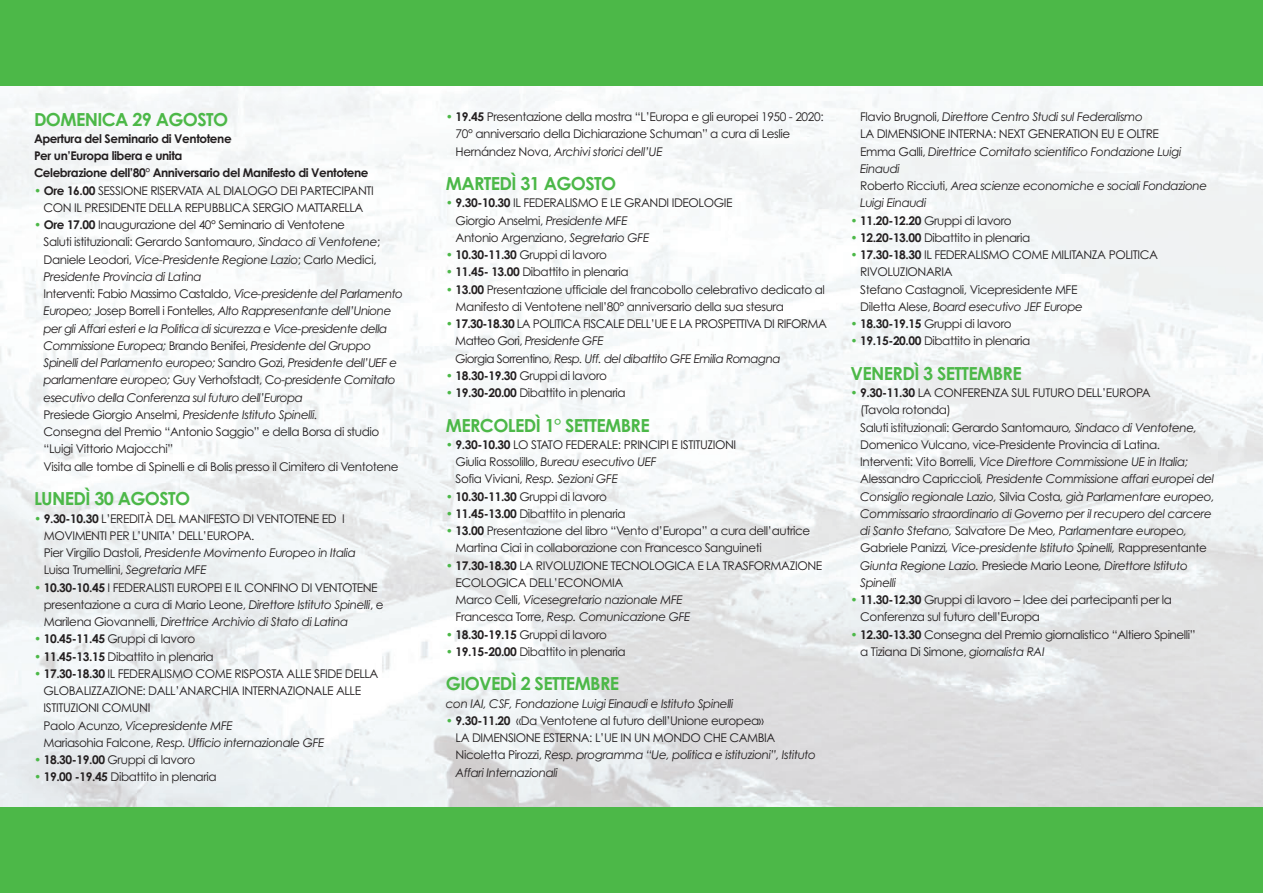
<style>
.page{position:relative;width:1263px;height:893px;background:#fff}
.page>*{position:absolute;margin:0;border:0;box-sizing:border-box;transform-origin:0 0}
.t1{font:700 18px "Century Gothic";letter-spacing:-.035em;color:#4cb848}
.t2{font:12px/17.2px "Century Gothic";letter-spacing:-.035em;color:#231f20}
.t3{font:italic 12px/17.2px "Century Gothic";letter-spacing:-.035em;color:#231f20}
.t4{font:700 12px/17.2px "Century Gothic";letter-spacing:-.035em;color:#231f20}
.s1{font-weight:700;color:#4cb848}
.s2{font-weight:700}
.s3{font-weight:700;font-style:normal;color:#4cb848}
.s4{font-weight:700;font-style:normal}
.s5{font-style:normal}
.s6{color:#4cb848}
.s7{font-style:italic}
.s8{font-style:normal;color:#4cb848}
</style>
<div class="page">
<img style="left:0;top:85px;width:1263px;height:723px">
<div style="left:0;top:0;width:1263px;height:85px;background:#4cb848"></div>
<div style="left:0;top:808px;width:1263px;height:85px;background:#4cb848"></div>
<h1 class="t1" style="left:34px;top:112px;width:196px">DOMENICA 29 AGOSTO</h1>
<p class="t4" style="left:34px;top:131px;width:336px">Apertura del Seminario di Ventotene<br>Per un’Europa libera e unita<br>Celebrazione dell’80° Anniversario del Manifesto di Ventotene</p>
<p class="t2" style="left:34px;top:183px;width:341px;text-align:center"><span class="s1">•</span> <span class="s2">Ore 16.00</span> SESSIONE RISERVATA AL DIALOGO DEI PARTECIPANTI<br>CON IL PRESIDENTE DELLA REPUBBLICA SERGIO MATTARELLA</p>
<p class="t3" style="left:44px;top:217px;width:361px;text-indent:-10px"><span class="s3">•</span> <span class="s4">Ore 17.00</span> <span class="s5">Inaugurazione del 40° Seminario di Ventotene<br>Saluti istituzionali: Gerardo Santomauro,</span> Sindaco di Ventotene<span class="s5">; Daniele Leodori,</span> Vice-Presidente Regione Lazio<span class="s5">; Carlo Medici, </span>Presidente Provincia di Latina<br><span class="s5">Interventi: Fabio Massimo Castaldo,</span> Vice-presidente del Parlamento Europeo; <span class="s5">Josep Borrell i Fontelles,</span> Alto Rappresentante dell’Unione per gli Affari esteri e la Politica di sicurezza e Vice-presidente della Commissione Europea; <span class="s5">Brando Benifei,</span> Presidente del Gruppo Spinelli del Parlamento europeo; <span class="s5">Sandro Gozi,</span> Presidente dell’UEF e parlamentare europeo; <span class="s5">Guy Verhofstadt, C</span>o-presidente Comitato esecutivo della Conferenza sul futuro dell’Europa<br><span class="s5">Presiede Giorgio Anselmi,</span> Presidente Istituto Spinelli.<br><span class="s5">Consegna del Premio “Antonio Saggio” e della Borsa di studio “Luigi Vittorio Majocchi”<br>Visita alle tombe di Spinelli e di Bolis presso il Cimitero di Ventotene</span></p>
<h1 class="t1" style="left:34px;top:492px;width:158px">LUNEDÌ 30 AGOSTO</h1>
<p class="t2" style="left:44px;top:511px;width:314px;text-indent:-10px"><span class="s6">•</span> <span class="s2">9.30-10.30</span> L’EREDITÀ DEL MANIFESTO DI VENTOTENE ED I MOVIMENTI PER L’UNITA’ DELL’EUROPA.<br>Pier Virgilio Dastoli, <span class="s7">Presidente Movimento Europeo in Italia </span>Luisa Trumellini, <span class="s7">Segretaria MFE</span></p>
<p class="t2" style="left:44px;top:580px;width:341px;text-indent:-10px"><span class="s6">•</span> <span class="s2">10.30-10.45</span> I FEDERALISTI EUROPEI E IL CONFINO DI VENTOTENE presentazione a cura di Mario Leone, <span class="s7">Direttore Istituto Spinelli</span>, e<br>Marilena Giovannelli, <span class="s7">Direttrice Archivio di Stato di Latina</span></p>
<p class="t2" style="left:34px;top:631px;width:163px"><span class="s1">•</span> <span class="s2">10.45-11.45</span> Gruppi di lavoro</p>
<p class="t2" style="left:34px;top:649px;width:181px"><span class="s1">•</span> <span class="s2">11.45-13.15</span> Dibattito in plenaria</p>
<p class="t2" style="left:44px;top:666px;width:336px;text-indent:-10px"><span class="s1">•</span> <span class="s2">17.30-18.30</span> IL FEDERALISMO COME RISPOSTA ALLE SFIDE DELLA GLOBALIZZAZIONE: DALL’ANARCHIA INTERNAZIONALE ALLE ISTITUZIONI COMUNI<br>Paolo Acunzo, <span class="s7">Vicepresidente MFE<br></span>Mariasohia Falcone, <span class="s7">Resp. Ufficio internazionale GFE</span></p>
<p class="t2" style="left:34px;top:752px;width:163px"><span class="s6">•</span> <span class="s2">18.30-19.00</span> Gruppi di lavoro</p>
<p class="t2" style="left:34px;top:769px;width:184px"><span class="s6">•</span> <span class="s2">19.00 -19.45</span> Dibattito in plenaria</p>
<p class="t2" style="left:456px;top:109px;width:369px;text-indent:-10px"><span class="s6">•</span> <span class="s2">19.45</span> Presentazione della mostra “L’Europa e gli europei 1950 - 2020:<br>70° anniversario della Dichiarazione Schuman” a cura di Leslie<br>Hernández Nova, <span class="s7">Archivi storici dell’UE</span></p>
<h1 class="t1" style="left:446px;top:177px;width:172px">MARTEDÌ 31 AGOSTO</h1>
<p class="t2" style="left:456px;top:196px;width:278px;text-indent:-10px"><span class="s6">•</span> <span class="s2">9.30-10.30</span> IL FEDERALISMO E LE GRANDI IDEOLOGIE<br>Giorgio Anselmi, <span class="s7">Presidente MFE<br></span>Antonio Argenziano, <span class="s7">Segretario GFE</span></p>
<p class="t2" style="left:446px;top:247px;width:163px"><span class="s6">•</span> <span class="s2">10.30-11.30</span> Gruppi di lavoro</p>
<p class="t2" style="left:446px;top:265px;width:184px"><span class="s6">•</span> <span class="s2">11.45- 13.00</span> Dibattito in plenaria</p>
<p class="t2" style="left:456px;top:282px;width:371px;text-indent:-10px"><span class="s6">•</span> <span class="s2">13.00</span> Presentazione ufficiale del francobollo celebrativo dedicato al<br>Manifesto di Ventotene nell’80° anniversario della sua stesura</p>
<p class="t2" style="left:455px;top:316px;width:373px;text-indent:-9px"><span class="s6">•</span> <span class="s2">17.30-18.30</span> LA POLITICA FISCALE DELL’UE E LA PROSPETTIVA DI RIFORMA<br>Matteo Gori, <span class="s7">Presidente GFE<br></span>Giorgia Sorrentino, <span class="s7">Resp. Uff. del dibattito GFE Emilia Romagna</span></p>
<p class="t2" style="left:446px;top:368px;width:163px"><span class="s6">•</span> <span class="s2">18.30-19.30</span> Gruppi di lavoro</p>
<p class="t2" style="left:446px;top:385px;width:181px"><span class="s6">•</span> <span class="s2">19.30-20.00</span> Dibattito in plenaria</p>
<h1 class="t1" style="left:446px;top:418px;width:205px">MERCOLEDÌ 1° SETTEMBRE</h1>
<p class="t2" style="left:456px;top:437px;width:282px;text-indent:-10px"><span class="s6">•</span> <span class="s2">9.30-10.30</span> LO STATO FEDERALE: PRINCIPI E ISTITUZIONI<br>Giulia Rossolillo, <span class="s7">Bureau esecutivo UEF<br></span>Sofia Viviani, <span class="s7">Resp. Sezioni GFE</span></p>
<p class="t2" style="left:446px;top:489px;width:163px"><span class="s6">•</span> <span class="s2">10.30-11.30</span> Gruppi di lavoro</p>
<p class="t2" style="left:446px;top:506px;width:181px"><span class="s6">•</span> <span class="s2">11.45-13.00</span> Dibattito in plenaria</p>
<p class="t2" style="left:456px;top:523px;width:356px;text-indent:-10px"><span class="s6">•</span> <span class="s2">13.00</span> Presentazione del libro “Vento d’Europa” a cura dell’autrice<br>Martina Ciai in collaborazione con Francesco Sanguineti</p>
<p class="t2" style="left:456px;top:558px;width:368px;text-indent:-10px"><span class="s6">•</span> <span class="s2">17.30-18.30</span> LA RIVOLUZIONE TECNOLOGICA E LA TRASFORMAZIONE ECOLOGICA DELL’ECONOMIA<br>Marco Celli, <span class="s7">Vicesegretario nazionale MFE<br></span>Francesca Torre, <span class="s7">Resp. Comunicazione GFE</span></p>
<p class="t2" style="left:446px;top:627px;width:163px"><span class="s6">•</span> <span class="s2">18.30-19.15</span> Gruppi di lavoro</p>
<p class="t2" style="left:446px;top:644px;width:181px"><span class="s6">•</span> <span class="s2">19.15-20.00</span> Dibattito in plenaria</p>
<h1 class="t1" style="left:446px;top:677px;width:175px">GIOVEDÌ 2 SETTEMBRE</h1>
<p class="t3" style="left:446px;top:696px;width:289px">con IAI, CSF, Fondazione Luigi Einaudi e Istituto Spinelli</p>
<p class="t2" style="left:456px;top:713px;width:362px;text-indent:-10px"><span class="s6">•</span> <span class="s2">9.30-11.20</span> «Da Ventotene al futuro dell’Unione europea»<br>LA DIMENSIONE ESTERNA: L’UE IN UN MONDO CHE CAMBIA Nicoletta Pirozzi, <span class="s7">Resp. programma “Ue, politica e istituzioni”, Istituto Affari Internazionali</span></p>
<p class="t3" style="left:860px;top:109px;width:348px"><span class="s5">Flavio Brugnoli,</span> Direttore Centro Studi sul Federalismo<br><span class="s5">LA DIMENSIONE INTERNA: NEXT GENERATION EU E OLTRE<br>Emma Galli,</span> Direttrice Comitato scientifico Fondazione Luigi Einaudi<br><span class="s5">Roberto Ricciuti,</span> Area scienze economiche e sociali Fondazione Luigi Einaudi</p>
<p class="t2" style="left:850px;top:213px;width:163px"><span class="s6">•</span> <span class="s2">11.20-12.20</span> Gruppi di lavoro</p>
<p class="t2" style="left:850px;top:230px;width:181px"><span class="s6">•</span> <span class="s2">12.20-13.00</span> Dibattito in plenaria</p>
<p class="t2" style="left:860px;top:247px;width:299px;text-indent:-10px"><span class="s6">•</span> <span class="s2">17.30-18.30</span> IL FEDERALISMO COME MILITANZA POLITICA RIVOLUZIONARIA<br>Stefano Castagnoli, Vicepresidente MFE<br>Diletta Alese, <span class="s7">Board esecutivo JEF Europe</span></p>
<p class="t2" style="left:850px;top:316px;width:163px"><span class="s6">•</span> <span class="s2">18.30-19.15</span> Gruppi di lavoro</p>
<p class="t2" style="left:850px;top:334px;width:181px"><span class="s6">•</span> <span class="s2">19.15-20.00</span> Dibattito in plenaria</p>
<h1 class="t1" style="left:850px;top:367px;width:173px">VENERDÌ 3 SETTEMBRE</h1>
<p class="t3" style="left:860px;top:385px;width:356px;text-indent:-10px"><span class="s8">•</span> <span class="s4">9.30-11.30</span> <span class="s5">LA CONFERENZA SUL FUTURO DELL’EUROPA<br>(Tavola rotonda)<br>Saluti istituzionali: Gerardo Santomauro</span>, Sindaco di Ventotene, <span class="s5">Domenico Vulcano, vice-Presidente Provincia di Latina.<br>Interventi: Vito Borrelli,</span> Vice Direttore Commissione UE in Italia; <span class="s5">Alessandro Capriccioli</span>, Presidente Commissione affari europei del Consiglio regionale Lazio, <span class="s5">Silvia Costa</span>, già Parlamentare europeo, Commissario straordinario di Governo per il recupero del carcere di Santo Stefano, <span class="s5">Salvatore De Meo</span>, Parlamentare europeo, <span class="s5">Gabriele Panizzi</span>, Vice-presidente Istituto Spinelli, <span class="s5">Rappresentante </span>Giunta Regione Lazio. <span class="s5">Presiede Mario Leone</span>, Direttore Istituto Spinelli</p>
<p class="t2" style="left:860px;top:592px;width:313px;text-indent:-10px"><span class="s6">•</span> <span class="s2">11.30-12.30</span> Gruppi di lavoro – Idee dei partecipanti per la<br>Conferenza sul futuro dell’Europa</p>
<p class="t2" style="left:860px;top:627px;width:337px;text-indent:-10px"><span class="s6">•</span> <span class="s2">12.30-13.30</span> Consegna del Premio giornalistico “Altiero Spinelli” a Tiziana Di Simone, <span class="s7">giornalista RAI</span></p>
</div>
